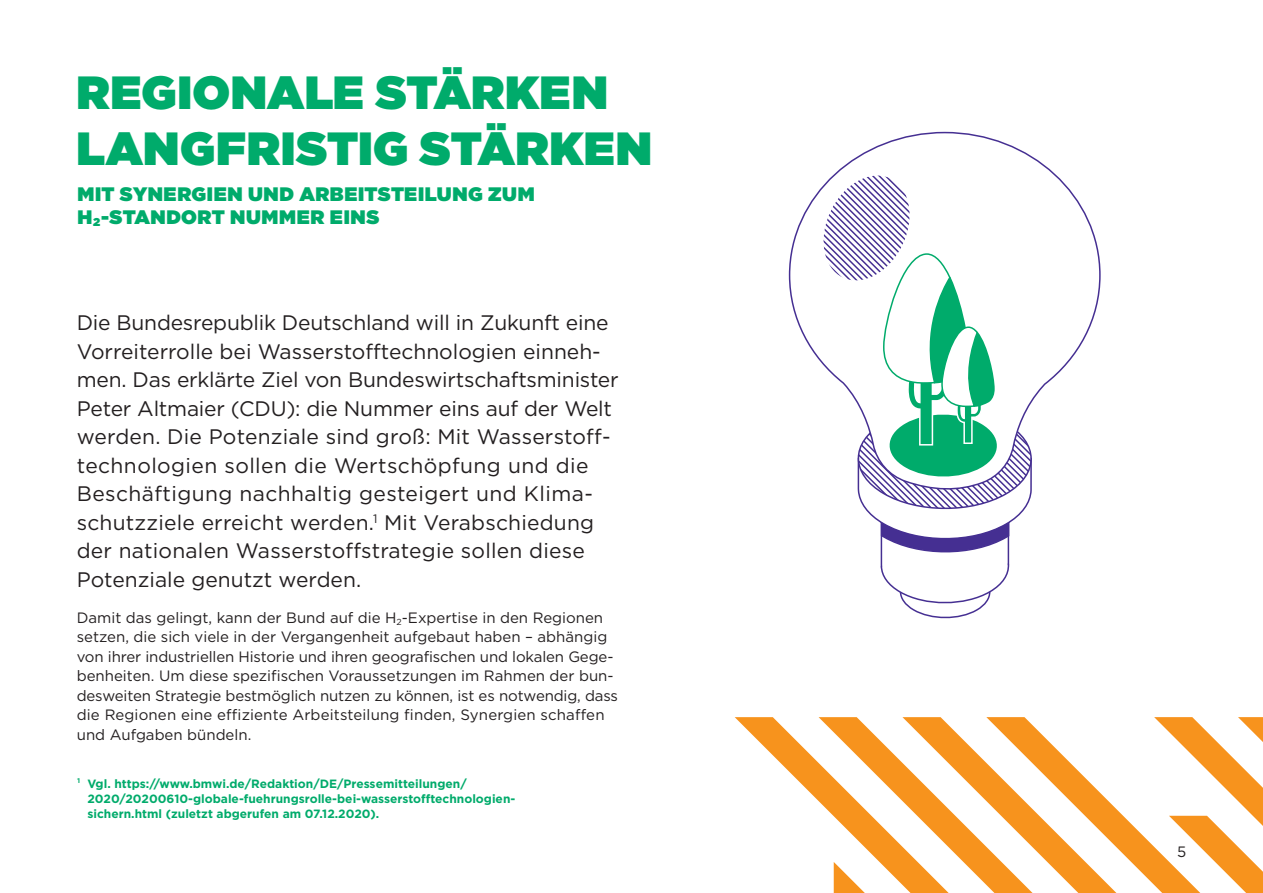
<style>
.page{position:relative;width:1263px;height:893px;background:#fff}
.page>*{position:absolute;margin:0;border:0;box-sizing:border-box;transform-origin:0 0}
.HL_ultra{font:900 46.5px/55.8px "Gotham";letter-spacing:.005em;color:#00ab6b}
.Highlight{font:21px/28.5px "Gotham";color:#231f20}
.Subline{font:900 19.5px/23.4px "Gotham";letter-spacing:.035em;color:#00ab6b}
.Copy{font:15px/19.5px "Gotham";color:#231f20}
.Fußnote{font:700 12px/15px "Gotham";color:#00ab6b}
</style>
<div class="page">
<svg style="left:735px;top:717px;width:528px;height:176px"></svg>
<svg style="left:788px;top:131px;width:313px;height:259px"></svg>
<svg style="left:823px;top:170px;width:218px;height:449px"></svg>
<p class="HL_ultra" style="left:76px;top:64px;width:577px">REGIONALE STÄRKEN<br>LANGFRISTIG STÄRKEN</p>
<p class="Subline" style="left:78px;top:182px;width:459px">MIT SYNERGIEN UND ARBEITSTEILUNG ZUM<br>H<sub>2</sub>-STANDORT NUMMER EINS</p>
<p class="Highlight" style="left:77px;top:308px;width:543px">Die Bundesrepublik Deutschland will in Zukunft eine Vorreiterrolle bei Wasserstofftechnologien einneh&shy;men. Das erklärte Ziel von Bundeswirtschaftsminister Peter Altmaier (CDU): die Nummer eins auf der Welt werden. Die Potenziale sind groß: Mit Wasserstoff&shy;technologien sollen die Wertschöpfung und die Beschäftigung nachhaltig gesteigert und Klima&shy;schutzziele erreicht werden.<sup>1</sup> Mit Verabschiedung der nationalen Wasserstoffstrategie sollen diese Potenziale genutzt werden.</p>
<p class="Copy" style="left:77px;top:607px;width:543px">Damit das gelingt, kann der Bund auf die H<sub>2</sub>-Expertise in den Regionen setzen, die sich viele in der Vergangenheit aufgebaut haben – abhängig von ihrer industriellen Historie und ihren geografischen und lokalen Gege&shy;benheiten. Um diese spezifischen Voraussetzungen im Rahmen der bun&shy;desweiten Strategie bestmöglich nutzen zu können, ist es notwendig, dass die Regionen eine effiziente Arbeitsteilung finden, Synergien schaffen und Aufgaben bündeln.</p>
<p class="Fußnote" style="left:87px;top:776px;width:429px;text-indent:-11px">¹ Vgl. https://www.bmwi.de/Redaktion/DE/Pressemitteilungen/<br>2020/20200610-globale-fuehrungsrolle-bei-wasserstofftechnologien&shy;sichern.html (zuletzt abgerufen am 07.12.2020).</p>
<p class="Copy" style="left:1177px;top:841px;width:11px">5</p>
</div>
